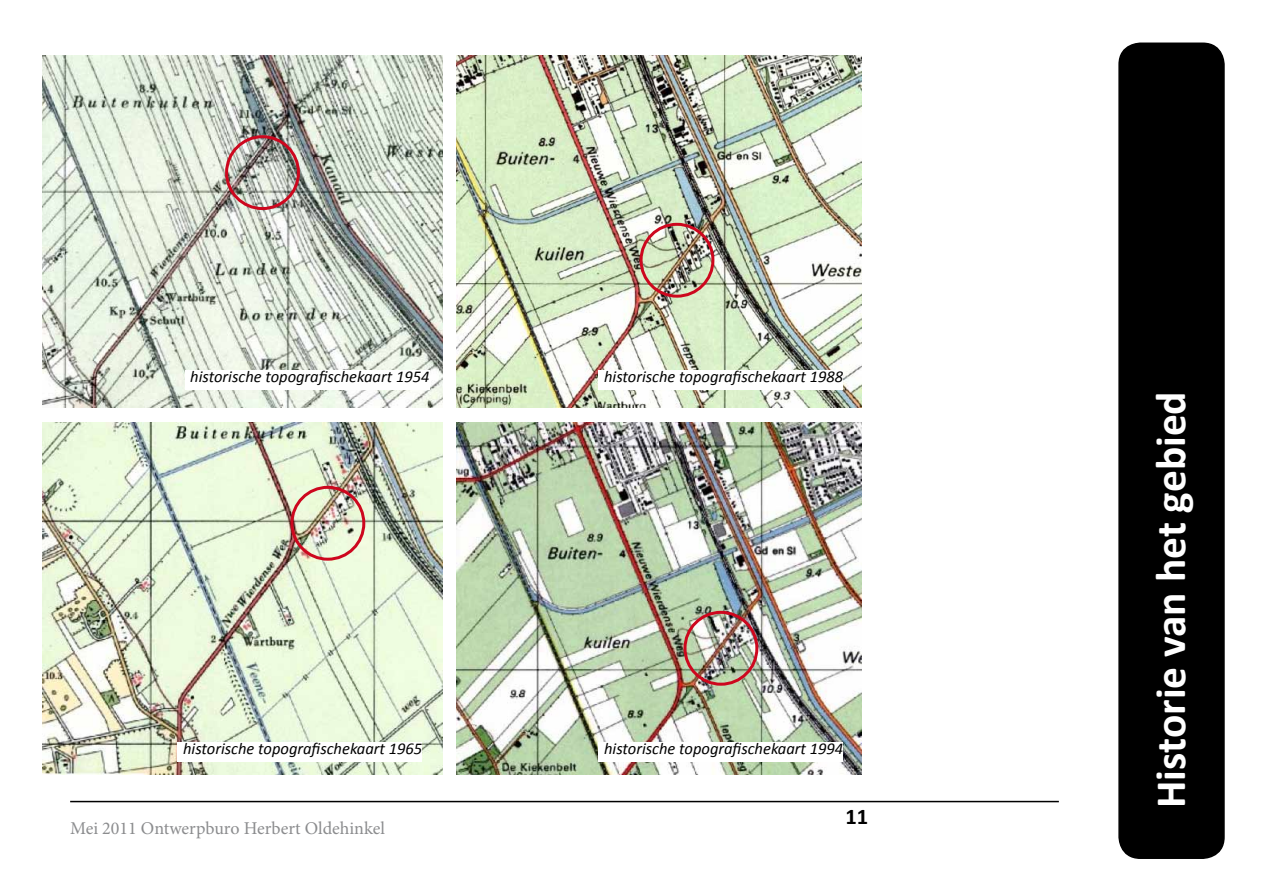
<style>
.page{position:relative;width:1263px;height:893px;background:#fff}
.page>*{position:absolute;margin:0;border:0;box-sizing:border-box;transform-origin:0 0}
.t1{font:700 43.5px "Calibri";color:#fff}
.t2{font:700 22.5px "Calibri";color:#000}
.t3{font:18px "Minion Pro";color:#8b8c8e}
.t4{font:italic 16.5px "Calibri";color:#000}
</style>
<div class="page">
<div style="left:1119px;top:43px;width:105px;height:815px;background:#000;border-radius:21px"></div>
<div style="left:1118px;top:43px;width:107px;height:816px;border:2px solid #000;border-radius:21px"></div>
<hr style="left:70px;top:801px;width:989px;height:1px;background:#000">
<img style="left:43px;top:55px;width:399px;height:352px">
<img style="left:43px;top:422px;width:399px;height:352px">
<img style="left:456px;top:55px;width:405px;height:352px">
<div style="left:185px;top:370px;width:244px;height:19px;background:#fff"></div>
<div style="left:598px;top:370px;width:245px;height:19px;background:#fff"></div>
<div style="left:178px;top:742px;width:244px;height:19px;background:#fff"></div>
<img style="left:456px;top:422px;width:405px;height:352px">
<div style="left:598px;top:742px;width:245px;height:19px;background:#fff"></div>
<div style="left:290px;top:486px;width:75px;height:75px;border:3px solid #cd071e;border-radius:50%"></div>
<div style="left:225px;top:135px;width:75px;height:75px;border:3px solid #cd071e;border-radius:50%"></div>
<div style="left:639px;top:223px;width:75px;height:75px;border:3px solid #cd071e;border-radius:50%"></div>
<div style="left:683px;top:611px;width:75px;height:75px;border:3px solid #cd071e;border-radius:50%"></div>
<p class="t4" style="left:190px;top:367px;width:241px">historische topografischekaart 1954</p>
<p class="t4" style="left:604px;top:367px;width:241px">historische topografischekaart 1988</p>
<p class="t4" style="left:183px;top:739px;width:241px">historische topografischekaart 1965</p>
<p class="t4" style="left:604px;top:739px;width:241px">historische topografischekaart 1994</p>
<p class="t3" style="left:70px;top:816px;width:316px">Mei 2011 Ontwerpburo Herbert Oldehinkel</p>
<h2 class="t2" style="left:845px;top:802px;width:24px">11</h2>
<h1 class="t1" style="left:1143px;top:808px;width:418px;rotate:-90deg">Historie van het gebied</h1>
</div>
